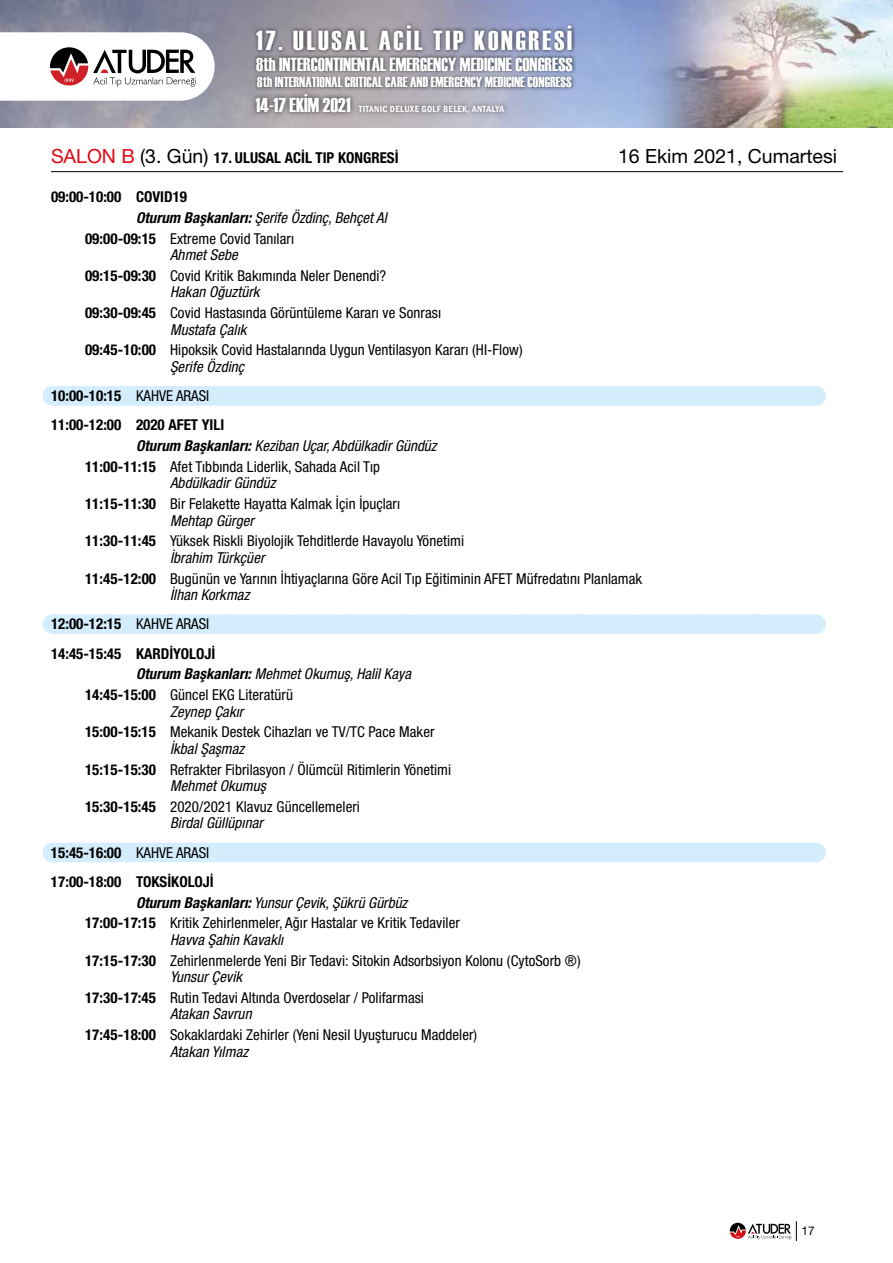
<style>
.page{position:relative;width:893px;height:1263px;background:#fff}
.page>*{position:absolute;margin:0;border:0;box-sizing:border-box;transform-origin:0 0}
.t1{font:27.45px "Haettenschweiler";letter-spacing:.1em;color:#fff}
.t2{font:19.5px "Helvetica Neue LT Pro";color:#000}
.t3{font:18.9px "Haettenschweiler";color:#fff}
.t4{font:condensed 15px/20.7px "Helvetica Neue LT Pro";letter-spacing:.005em;color:#000}
.t5{font:700 condensed 15px/29.2px "Helvetica Neue LT Pro";color:#000}
.t6{font:italic condensed 15px/20.7px "Helvetica Neue LT Pro";color:#000}
.t7{font:14.55px "Haettenschweiler";color:#fff}
.t8{font:12px "Helvetica Neue LT Pro";color:#000}
.t9{font:600 condensed 9.15px "Franklin Gothic";letter-spacing:.035em;color:#fff}
.s1{font-family:"Haettenschweiler";font-weight:400;font-stretch:normal;font-size:20.1px}
.s2{font-weight:400;font-stretch:normal;font-size:19.5px;color:#e30613}
.s3{font-weight:400;font-stretch:normal;font-size:19.5px}
.s4{font-weight:700}
.s5{font-style:italic}
.s6{font-weight:400;font-style:italic}
.s7{font-weight:400}
.s8{font-weight:700;font-style:italic}
.s9{font-weight:700;font-style:normal}
.s10{font-style:normal}
</style>
<div class="page">
<hr style="left:51px;top:171px;width:792px;height:1px;background:#000">
<img style="left:0;top:0;width:893px;height:128px">
<img style="left:247px;top:86px;width:112px;height:40px">
<img style="left:351px;top:98px;width:162px;height:25px">
<img style="left:250px;top:65px;width:329px;height:33px">
<img style="left:250px;top:20px;width:331px;height:45px">
<svg style="left:0;top:32px;width:215px;height:69px"></svg>
<div style="left:52px;top:386px;width:763px;height:20px;background:#d4edfc"></div>
<svg style="left:113px;top:405px;width:673px;height:1px"></svg>
<svg style="left:815px;top:386px;width:1px;height:20px"></svg>
<div style="left:52px;top:614px;width:763px;height:20px;background:#d4edfc"></div>
<svg style="left:113px;top:614px;width:673px;height:1px"></svg>
<svg style="left:815px;top:614px;width:1px;height:20px"></svg>
<div style="left:52px;top:843px;width:763px;height:19px;background:#d4edfc"></div>
<svg style="left:815px;top:843px;width:1px;height:19px"></svg>
<svg style="left:730px;top:1221px;width:67px;height:20px"></svg>
<h1 class="t1" style="left:256px;top:22px;width:318px">17. ULUSAL ACİL TIP KONGRESİ</h1>
<p class="t3" style="left:256px;top:51px;width:318px">8th INTERCONTINENTAL EMERGENCY MEDICINE CONGRESS</p>
<p class="t7" style="left:257px;top:72px;width:316px">8th INTERNATIONAL CRITICAL CARE AND EMERGENCY MEDICINE CONGRESS</p>
<p class="t9" style="left:255px;top:103px;width:250px"><span class="s1">14-17 EKİM 2021</span> TITANIC DELUXE GOLF BELEK, ANTALYA</p>
<p class="t5" style="left:51px;top:143px;width:349px"><span class="s2">SALON B</span> <span class="s3">(3. Gün)</span> 17. ULUSAL ACİL TIP KONGRESİ</p>
<h2 class="t2" style="left:618px;top:144px;width:220px">16 Ekim 2021, Cumartesi</h2>
<p class="t5" style="left:51px;top:182px;width:138px">09:00-10:00 COVID19</p>
<p class="t6" style="left:136px;top:207px;width:252px"><span class="s4">Oturum Başkanları:</span> Şerife Özdinç, Behçet Al</p>
<p class="t4" style="left:85px;top:228px;width:211px"><span class="s4">09:00-09:15</span> Extreme Covid Tanıları</p>
<p class="t4" style="left:85px;top:244px;width:303px;text-indent:85px"><span class="s5">Ahmet Sebe<br></span><span class="s4">09:15-09:30</span> Covid Kritik Bakımında Neler Denendi?</p>
<p class="t4" style="left:85px;top:281px;width:357px;text-indent:85px"><span class="s5">Hakan Oğuztürk<br></span><span class="s4">09:30-09:45</span> Covid Hastasında Görüntüleme Kararı ve Sonrası</p>
<p class="t4" style="left:85px;top:319px;width:439px;text-indent:85px"><span class="s5">Mustafa Çalık<br></span><span class="s4">09:45-10:00</span> Hipoksik Covid Hastalarında Uygun Ventilasyon Kararı (HI-Flow)</p>
<p class="t5" style="left:51px;top:352px;width:195px;text-indent:119px"><span class="s6">Şerife Özdinç<br></span>10:00-10:15 <span class="s7">KAHVE ARASI<br></span>11:00-12:00 2020 AFET YILI</p>
<p class="t4" style="left:85px;top:435px;width:353px;text-indent:51px"><span class="s8">Oturum Başkanları:</span> <span class="s5">Keziban Uçar, Abdülkadir Gündüz<br></span><span class="s4">11:00-11:15</span> Afet Tıbbında Liderlik, Sahada Acil Tıp</p>
<p class="t4" style="left:85px;top:472px;width:317px;text-indent:85px"><span class="s5">Abdülkadir Gündüz<br></span><span class="s4">11:15-11:30</span> Bir Felakette Hayatta Kalmak İçin İpuçları</p>
<p class="t4" style="left:85px;top:510px;width:381px;text-indent:85px"><span class="s5">Mehtap Gürger<br></span><span class="s4">11:30-11:45</span> Yüksek Riskli Biyolojik Tehditlerde Havayolu Yönetimi</p>
<p class="t4" style="left:85px;top:547px;width:559px;text-indent:85px"><span class="s5">İbrahim Türkçüer<br></span><span class="s4">11:45-12:00</span> Bugünün ve Yarının İhtiyaçlarına Göre Acil Tıp Eğitiminin AFET Müfredatını Planlamak</p>
<p class="t5" style="left:51px;top:580px;width:200px;text-indent:119px"><span class="s6">İlhan Korkmaz<br></span>12:00-12:15 <span class="s7">KAHVE ARASI<br></span>14:45-15:45 KARDİYOLOJİ</p>
<p class="t6" style="left:85px;top:663px;width:327px;text-indent:51px"><span class="s4">Oturum Başkanları:</span> Mehmet Okumuş, Halil Kaya<br><span class="s9">14:45-15:00</span> <span class="s10">Güncel EKG Literatürü</span></p>
<p class="t4" style="left:85px;top:701px;width:351px;text-indent:85px"><span class="s5">Zeynep Çakır<br></span><span class="s4">15:00-15:15</span> Mekanik Destek Cihazları ve TV/TC Pace Maker</p>
<p class="t4" style="left:85px;top:738px;width:368px;text-indent:85px"><span class="s5">İkbal Şaşmaz<br></span><span class="s4">15:15-15:30</span> Refrakter Fibrilasyon / Ölümcül Ritimlerin Yönetimi</p>
<p class="t4" style="left:85px;top:775px;width:276px;text-indent:85px"><span class="s5">Mehmet Okumuş<br></span><span class="s4">15:30-15:45</span> 2020/2021 Klavuz Güncellemeleri</p>
<p class="t5" style="left:51px;top:808px;width:213px;text-indent:119px"><span class="s6">Birdal Güllüpınar<br></span>15:45-16:00 <span class="s7">KAHVE ARASI<br></span>17:00-18:00 TOKSİKOLOJİ</p>
<p class="t4" style="left:85px;top:892px;width:376px;text-align:center"><span class="s8">Oturum Başkanları:</span> <span class="s5">Yunsur Çevik, Şükrü Gürbüz<br></span><span class="s4">17:00-17:15</span> Kritik Zehirlenmeler, Ağır Hastalar ve Kritik Tedaviler</p>
<p class="t4" style="left:85px;top:929px;width:497px;text-indent:85px"><span class="s5">Havva Şahin Kavaklı<br></span><span class="s4">17:15-17:30</span> Zehirlenmelerde Yeni Bir Tedavi: Sitokin Adsorbsiyon Kolonu (CytoSorb ®️)</p>
<p class="t4" style="left:85px;top:966px;width:340px;text-indent:85px"><span class="s5">Yunsur Çevik<br></span><span class="s4">17:30-17:45</span> Rutin Tedavi Altında Overdoselar / Polifarmasi</p>
<p class="t4" style="left:85px;top:1003px;width:394px;text-indent:85px"><span class="s5">Atakan Savrun<br></span><span class="s4">17:45-18:00</span> Sokaklardaki Zehirler (Yeni Nesil Uyuşturucu Maddeler)</p>
<p class="t6" style="left:170px;top:1041px;width:80px">Atakan Yılmaz</p>
<p class="t8" style="left:801px;top:1224px;width:15px">17</p>
</div>
